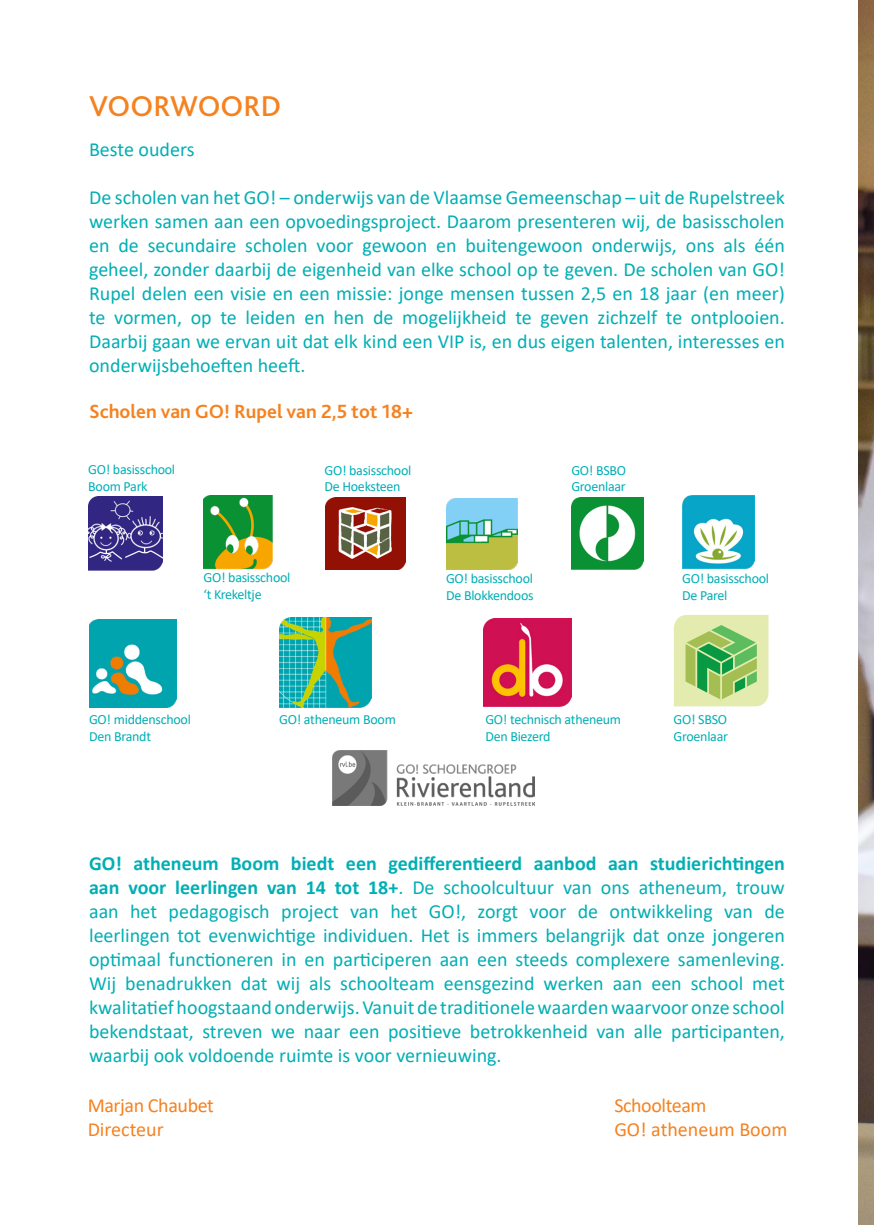
<style>
.page{position:relative;width:874px;height:1225px;background:#fff}
.page>*{position:absolute;margin:0;border:0;box-sizing:border-box;transform-origin:0 0}
.t1{font:500 30px "Bliss 2";color:#f58220}
.t2{font:20px/24px "Calibri";color:#00afb5;text-align:justify}
.t3{font:700 20px "Bliss 2";color:#f58220}
.t4{font:20px "Calibri";color:#f58220}
.t5{font:20px "Calibri";letter-spacing:-.02em;color:#f58220}
.t6{font:14px/16.8px "Calibri";letter-spacing:-.02em;color:#00afb5}
.s1{font-weight:700}
</style>
<div class="page">
<img style="left:88px;top:496px;width:74px;height:74px">
<img style="left:446px;top:498px;width:71px;height:71px">
<img style="left:203px;top:496px;width:70px;height:73px">
<img style="left:325px;top:497px;width:80px;height:72px">
<img style="left:89px;top:619px;width:87px;height:89px">
<img style="left:279px;top:617px;width:92px;height:91px">
<img style="left:483px;top:618px;width:88px;height:88px">
<img style="left:571px;top:497px;width:72px;height:73px">
<img style="left:682px;top:496px;width:72px;height:72px">
<img style="left:332px;top:751px;width:202px;height:54px">
<img style="left:858px;top:0;width:15px;height:1225px">
<svg style="left:673px;top:615px;width:95px;height:91px;background:#b1d58a"></svg>
<p class="t1" style="left:89px;top:87px;width:193px">VOORWOORD</p>
<p class="t2" style="left:89px;top:136px;width:107px">Beste ouders</p>
<p class="t2" style="left:89px;top:184px;width:697px">De scholen van het GO! – onderwijs van de Vlaamse Gemeenschap – uit de Rupelstreek werken samen aan een opvoedingsproject. Daarom presenteren wij, de basisscholen en de secundaire scholen voor gewoon en buitengewoon onderwijs, ons als één geheel, zonder daarbij de eigenheid van elke school op te geven. De scholen van GO!<br>Rupel delen een visie en een missie: jonge mensen tussen 2,5 en 18 jaar (en meer) te vormen, op te leiden en hen de mogelijkheid te geven zichzelf te ontplooien.<br>Daarbij gaan we ervan uit dat elk kind een VIP is, en dus eigen talenten, interesses en onderwijsbehoeften heeft.</p>
<p class="t3" style="left:89px;top:398px;width:325px">Scholen van GO! Rupel van 2,5 tot 18+</p>
<p class="t6" style="left:88px;top:461px;width:88px">GO! basisschool<br>Boom Park</p>
<p class="t6" style="left:203px;top:568px;width:88px">GO! basisschool ‘t Krekeltje</p>
<p class="t6" style="left:324px;top:461px;width:88px">GO! basisschool<br>De Hoeksteen</p>
<p class="t6" style="left:446px;top:570px;width:89px">GO! basisschool<br>De Blokkendoos</p>
<p class="t6" style="left:571px;top:461px;width:56px">GO! BSBO<br>Groenlaar</p>
<p class="t6" style="left:89px;top:710px;width:103px">GO! middenschool<br>Den Brandt</p>
<p class="t6" style="left:279px;top:710px;width:118px">GO! atheneum Boom</p>
<p class="t6" style="left:485px;top:710px;width:137px">GO! technisch atheneum</p>
<p class="t6" style="left:485px;top:727px;width:67px">Den Biezerd</p>
<p class="t6" style="left:681px;top:570px;width:88px">GO! basisschool<br>De Parel</p>
<p class="t6" style="left:673px;top:710px;width:55px">GO! SBSO</p>
<p class="t6" style="left:673px;top:727px;width:56px">Groenlaar</p>
<p class="t2" style="left:89px;top:850px;width:697px"><span class="s1">GO! atheneum Boom biedt een gedifferentieerd aanbod aan studierichtingen aan voor leerlingen van 14 tot 18+</span>. De schoolcultuur van ons atheneum, trouw aan het pedagogisch project van het GO!, zorgt voor de ontwikkeling van de leerlingen tot evenwichtige individuen. Het is immers belangrijk dat onze jongeren optimaal functioneren in en participeren aan een steeds complexere samenleving.<br>Wij benadrukken dat wij als schoolteam eensgezind werken aan een school met kwalitatief hoogstaand onderwijs. Vanuit de traditionele waarden waarvoor onze school bekendstaat, streven we naar een positieve betrokkenheid van alle participanten, waarbij ook voldoende ruimte is voor vernieuwing.</p>
<p class="t5" style="left:88px;top:1091px;width:128px">Marjan Chaubet</p>
<p class="t4" style="left:88px;top:1115px;width:77px">Directeur</p>
<p class="t5" style="left:614px;top:1091px;width:94px">Schoolteam</p>
<p class="t4" style="left:614px;top:1115px;width:174px">GO! atheneum Boom</p>
</div>
